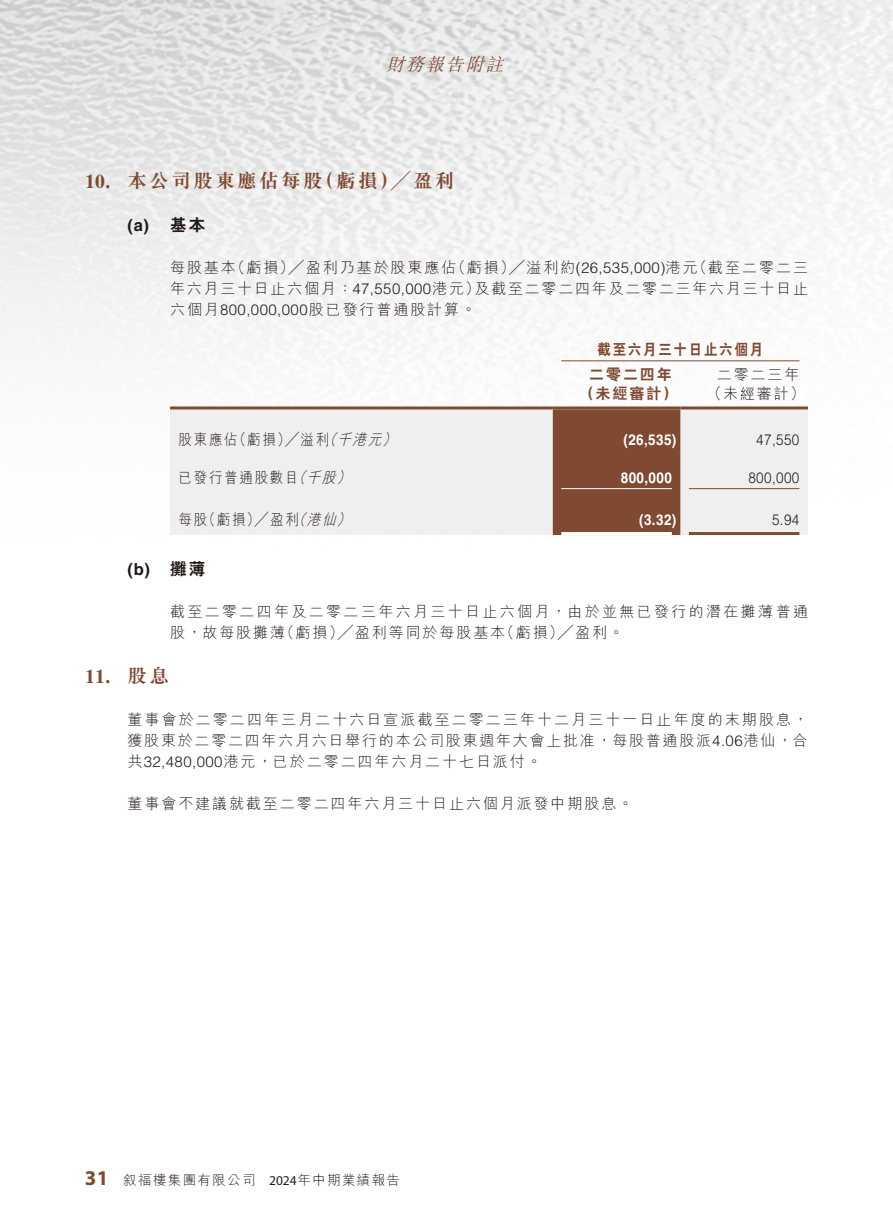
<style>
.page{position:relative;width:893px;height:1212px;background:#fff}
.page>*{position:absolute;margin:0;border:0;box-sizing:border-box;transform-origin:0 0}
.t1{font:700 19.5px "M Sung HK";letter-spacing:.125em;color:#804931}
.t2{font:700 19.5px "Times LT Std";color:#804931}
.t3{font:italic 300 18px "M Sung HK";color:#804931}
.t4{font:700 16.5px "Helvetica LT Std";color:#231916}
.t5{font:300 15px/21px "M Hei HK";letter-spacing:.13em;color:#231916;text-align:justify}
.t6{font:300 15px/21px "M Hei HK";letter-spacing:.155em;color:#231916}
.t7{font:300 15px "M Hei HK";letter-spacing:.13em;color:#231916;scale:.9 1}
.t8{font:700 15px "Helvetica LT Std";letter-spacing:.03em;color:#fff;scale:.9 1}
.t9{font:300 15px "Helvetica LT Std";letter-spacing:.03em;color:#231916;scale:.9 1}
.t10{font:800 15px/25.5px "C Hei 2 HK";letter-spacing:.13em;color:#804931;scale:.9 1}
.t11{font:800 15px "C Hei 2 HK";letter-spacing:.13em;color:#804931}
.t12{font:300 13.5px "M Hei HK";letter-spacing:.1em;color:#231916}
.s1{font-family:"Times LT Std"}
.s2{font-family:"C Hei 2 HK";font-weight:800}
.s3{font-family:"Helvetica LT Std"}
.s4{font-style:italic}
.s5{font-family:"M Sung HK"}
.s6{font-family:"Myriad Pro";font-weight:700;font-size:21px;color:#804931}
.s7{font-family:"Myriad Pro";font-weight:400}
</style>
<div class="page">
<img style="left:0;top:0;width:893px;height:362px">
<div style="left:170px;top:409px;width:638px;height:126px;background:#efeff0"></div>
<div style="left:553px;top:409px;width:127px;height:126px;background:#804931"></div>
<hr style="left:561px;top:360px;width:238px;height:1px;background:#804931">
<hr style="left:170px;top:406px;width:383px;height:3px;background:#804931">
<hr style="left:553px;top:406px;width:127px;height:3px;background:#804931">
<hr style="left:680px;top:406px;width:128px;height:3px;background:#804931">
<hr style="left:561px;top:488px;width:111px;height:1px;background:#fff">
<hr style="left:689px;top:488px;width:110px;height:1px;background:#804931">
<hr style="left:561px;top:532px;width:111px;height:3px;background:#fff">
<hr style="left:689px;top:532px;width:110px;height:3px;background:#804931">
<p class="t3" style="left:386px;top:52px;width:125px">財務報告附註</p>
<h1 class="t1" style="left:85px;top:171px;width:371px"><span class="s1">10.</span> 本公司股東應佔每股（虧損）╱盈利</h1>
<p class="t4" style="left:128px;top:215px;width:79px">(a) <span class="s2">基本</span></p>
<p class="t5" style="left:170px;top:257px;width:639px">每股基本（虧損）╱盈利乃基於股東應佔（虧損）╱溢利約<span class="s3">(26,535,000)</span>港元（截至二零二三年六月三十日止六個月：<span class="s3">47,550,000</span>港元）及截至二零二四年及二零二三年六月三十日止六個月<span class="s3">800,000,000</span>股已發行普通股計算。</p>
<p class="t10" style="left:589px;top:336px;width:195px;text-indent:8px">截至六月三十日止六個月二零二四年</p>
<p class="t5" style="left:717px;top:364px;width:84px">二零二三年</p>
<p class="t11" style="left:579px;top:386px;width:100px">（未經審計）</p>
<p class="t5" style="left:707px;top:383px;width:100px">（未經審計）</p>
<p class="t7" style="left:179px;top:432px;width:247px">股東應佔（虧損）╱溢利<span class="s4">（千港元）</span></p>
<p class="t8" style="left:623px;top:431px;width:60px">(26,535)</p>
<p class="t9" style="left:756px;top:430px;width:49px">47,550</p>
<p class="t7" style="left:179px;top:469px;width:196px">已發行普通股數目<span class="s4">（千股）</span></p>
<p class="t8" style="left:621px;top:468px;width:58px">800,000</p>
<p class="t9" style="left:748px;top:468px;width:58px">800,000</p>
<p class="t7" style="left:179px;top:511px;width:196px">每股（虧損）╱盈利<span class="s4">（港仙）</span></p>
<p class="t8" style="left:639px;top:510px;width:43px">(3.32)</p>
<p class="t9" style="left:772px;top:510px;width:32px">5.94</p>
<p class="t4" style="left:128px;top:559px;width:79px">(b) <span class="s2">攤薄</span></p>
<p class="t6" style="left:170px;top:600px;width:639px">截至二零二四年及二零二三年六月三十日止六個月，由於並無已發行的潛在攤薄普通股，故每股攤薄（虧損）╱盈利等同於每股基本（虧損）╱盈利。</p>
<h1 class="t2" style="left:85px;top:664px;width:85px">11. <span class="s5">股息</span></h1>
<p class="t5" style="left:128px;top:708px;width:682px">董事會於二零二四年三月二十六日宣派截至二零二三年十二月三十一日止年度的末期股息，獲股東於二零二四年六月六日舉行的本公司股東週年大會上批准，每股普通股派<span class="s3">4.06</span>港仙，合共<span class="s3">32,480,000</span>港元，已於二零二四年六月二十七日派付。</p>
<p class="t5" style="left:128px;top:792px;width:507px">董事會不建議就截至二零二四年六月三十日止六個月派發中期股息。</p>
<p class="t12" style="left:85px;top:1173px;width:317px"><span class="s6">31</span> 叙福樓集團有限公司 <span class="s7">2024</span>年中期業績報告</p>
</div>
